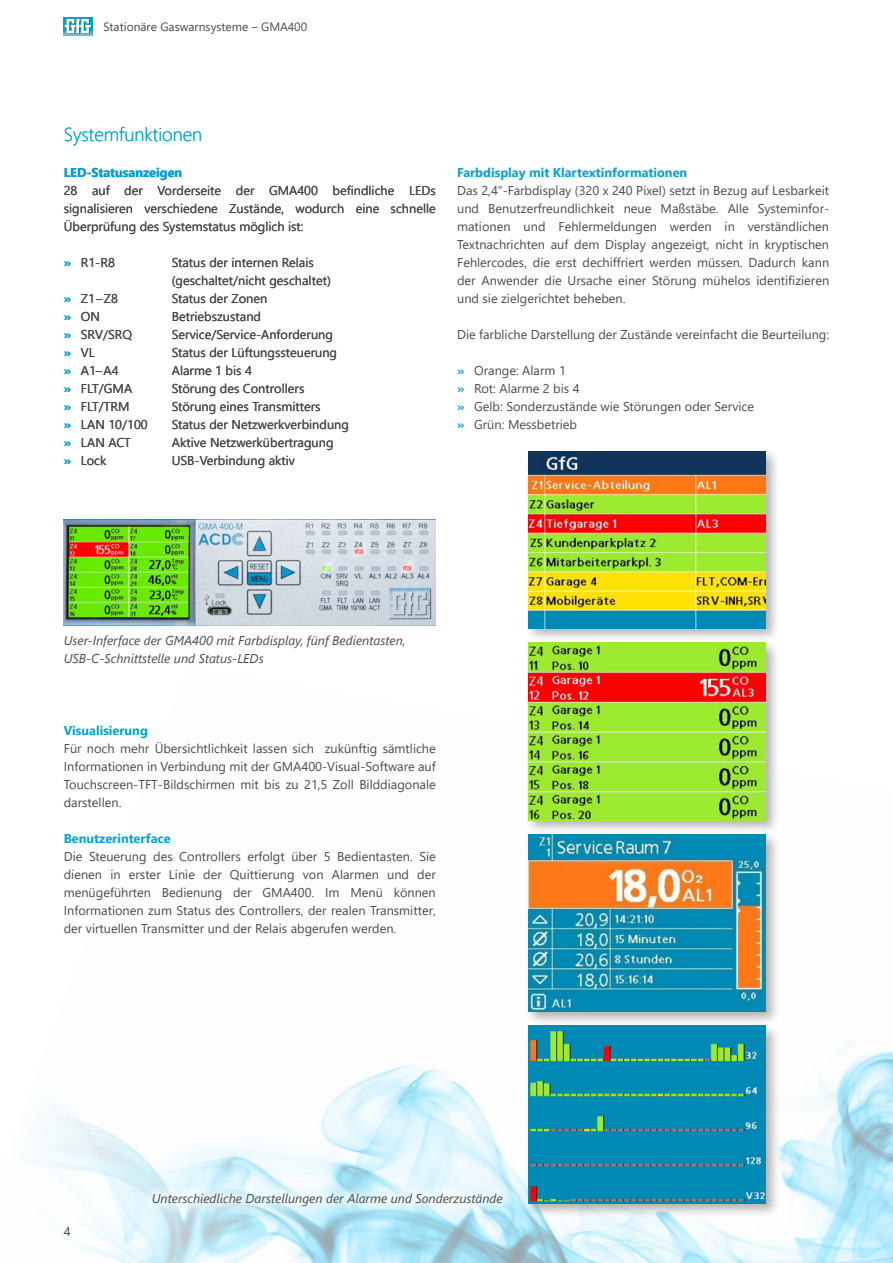
<style>
.page{position:relative;width:893px;height:1263px;background:#fff}
.page>*{position:absolute;margin:0;border:0;box-sizing:border-box;transform-origin:0 0}
.t1{font:300 18.75px "Segoe UI";color:#00a1d6}
.t2{font:12.75px/18px "Segoe UI";color:#4a4a49;text-align:justify}
.t3{font:italic 12.75px/18px "Segoe UI";color:#4a4a49}
.t4{font:700 12.75px "Segoe UI";color:#00a1d6}
.t5{font:12px "Segoe UI";color:#4a4a49}
.s1{font-weight:700;color:#00a1d6}
</style>
<div class="page">
<img style="left:34px;top:1041px;width:859px;height:222px">
<img style="left:64px;top:519px;width:372px;height:106px">
<div style="left:525px;top:448px;width:255px;height:770px;background:#000;opacity:.3"></div>
<img style="left:528px;top:451px;width:237px;height:178px">
<img style="left:528px;top:834px;width:237px;height:177px">
<img style="left:528px;top:643px;width:237px;height:177px">
<img style="left:528px;top:1025px;width:237px;height:178px">
<svg style="left:63px;top:17px;width:30px;height:19px"></svg>
<div style="left:139px;top:1180px;width:377px;height:40px;background:#fff;opacity:.75"></div>
<p class="t5" style="left:104px;top:15px;width:205px">Stationäre Gaswarnsysteme – GMA400</p>
<p class="t1" style="left:64px;top:117px;width:140px">Systemfunktionen</p>
<p class="t4" style="left:64px;top:160px;width:120px">LED-Statusanzeigen</p>
<p class="t2" style="left:64px;top:180px;width:374px">28 auf der Vorderseite der GMA400 befindliche LEDs signalisieren verschiedene Zustände, wodurch eine schnelle Überprüfung des Systemstatus möglich ist:</p>
<p class="t2" style="left:64px;top:252px;width:53px"><span class="s1">»</span> R1-R8</p>
<p class="t2" style="left:172px;top:252px;width:144px">Status der internen Relais</p>
<p class="t2" style="left:172px;top:270px;width:161px">(geschaltet/nicht geschaltet)</p>
<p class="t2" style="left:64px;top:288px;width:56px"><span class="s1">»</span> Z1–Z8</p>
<p class="t2" style="left:172px;top:288px;width:97px">Status der Zonen</p>
<p class="t2" style="left:64px;top:306px;width:38px"><span class="s1">»</span> ON</p>
<p class="t2" style="left:172px;top:306px;width:91px">Betriebszustand</p>
<p class="t2" style="left:64px;top:324px;width:70px"><span class="s1">»</span> SRV/SRQ</p>
<p class="t2" style="left:172px;top:324px;width:163px">Service/Service-Anforderung</p>
<p class="t2" style="left:64px;top:342px;width:32px"><span class="s1">»</span> VL</p>
<p class="t2" style="left:172px;top:342px;width:167px">Status der Lüftungssteuerung</p>
<p class="t2" style="left:64px;top:360px;width:56px"><span class="s1">»</span> A1–A4</p>
<p class="t2" style="left:172px;top:360px;width:82px">Alarme 1 bis 4</p>
<p class="t2" style="left:64px;top:378px;width:70px"><span class="s1">»</span> FLT/GMA</p>
<p class="t2" style="left:172px;top:378px;width:134px">Störung des Controllers</p>
<p class="t2" style="left:64px;top:396px;width:67px"><span class="s1">»</span> FLT/TRM</p>
<p class="t2" style="left:172px;top:396px;width:150px">Störung eines Transmitters</p>
<p class="t2" style="left:64px;top:414px;width:85px"><span class="s1">»</span> LAN 10/100</p>
<p class="t2" style="left:172px;top:414px;width:179px">Status der Netzwerkverbindung</p>
<p class="t2" style="left:64px;top:432px;width:69px"><span class="s1">»</span> LAN ACT</p>
<p class="t2" style="left:172px;top:432px;width:163px">Aktive Netzwerkübertragung</p>
<p class="t2" style="left:64px;top:450px;width:44px"><span class="s1">»</span> Lock</p>
<p class="t2" style="left:172px;top:450px;width:125px">USB-Verbindung aktiv</p>
<p class="t4" style="left:457px;top:160px;width:232px">Farbdisplay mit Klartextinformationen</p>
<p class="t2" style="left:457px;top:180px;width:374px;text-align:left">Das 2,4“-Farbdisplay (320 x 240 Pixel) setzt in Bezug auf Lesbarkeit und Benutzerfreundlichkeit neue Maßstäbe. Alle Systeminfor&shy;mationen und Fehlermeldungen werden in verständlichen Textnachrichten auf dem Display angezeigt, nicht in kryptischen Fehlercodes, die erst dechiffriert werden müssen. Dadurch kann der Anwender die Ursache einer Störung mühelos identifizieren und sie zielgerichtet beheben.</p>
<p class="t2" style="left:457px;top:324px;width:374px">Die farbliche Darstellung der Zustände vereinfacht die Beurteilung:</p>
<p class="t2" style="left:457px;top:360px;width:110px"><span class="s1">»</span> Orange: Alarm 1</p>
<p class="t2" style="left:457px;top:378px;width:124px"><span class="s1">»</span> Rot: Alarme 2 bis 4</p>
<p class="t2" style="left:457px;top:396px;width:298px"><span class="s1">»</span> Gelb: Sonderzustände wie Störungen oder Service</p>
<p class="t2" style="left:457px;top:414px;width:121px"><span class="s1">»</span> Grün: Messbetrieb</p>
<p class="t3" style="left:64px;top:629px;width:343px">User-Inferface der GMA400 mit Farbdisplay, fünf Bedientasten,<br>USB-C-Schnittstelle und Status-LEDs</p>
<p class="t4" style="left:64px;top:718px;width:86px">Visualisierung</p>
<p class="t2" style="left:64px;top:738px;width:374px">Für noch mehr Übersichtlichkeit lassen sich zukünftig sämtliche Informationen in Verbindung mit der GMA400-Visual-Software auf Touchscreen-TFT-Bildschirmen mit bis zu 21,5 Zoll Bilddiagonale darstellen.</p>
<p class="t4" style="left:64px;top:826px;width:108px">Benutzerinterface</p>
<p class="t2" style="left:64px;top:846px;width:374px">Die Steuerung des Controllers erfolgt über 5 Bedientasten. Sie dienen in erster Linie der Quittierung von Alarmen und der menügeführten Bedienung der GMA400. Im Menü können Informationen zum Status des Controllers, der realen Transmitter, der virtuellen Transmitter und der Relais abgerufen werden.</p>
<p class="t2" style="left:64px;top:1221px;width:8px">4</p>
<p class="t3" style="left:152px;top:1187px;width:353px">Unterschiedliche Darstellungen der Alarme und Sonderzustände</p>
</div>
